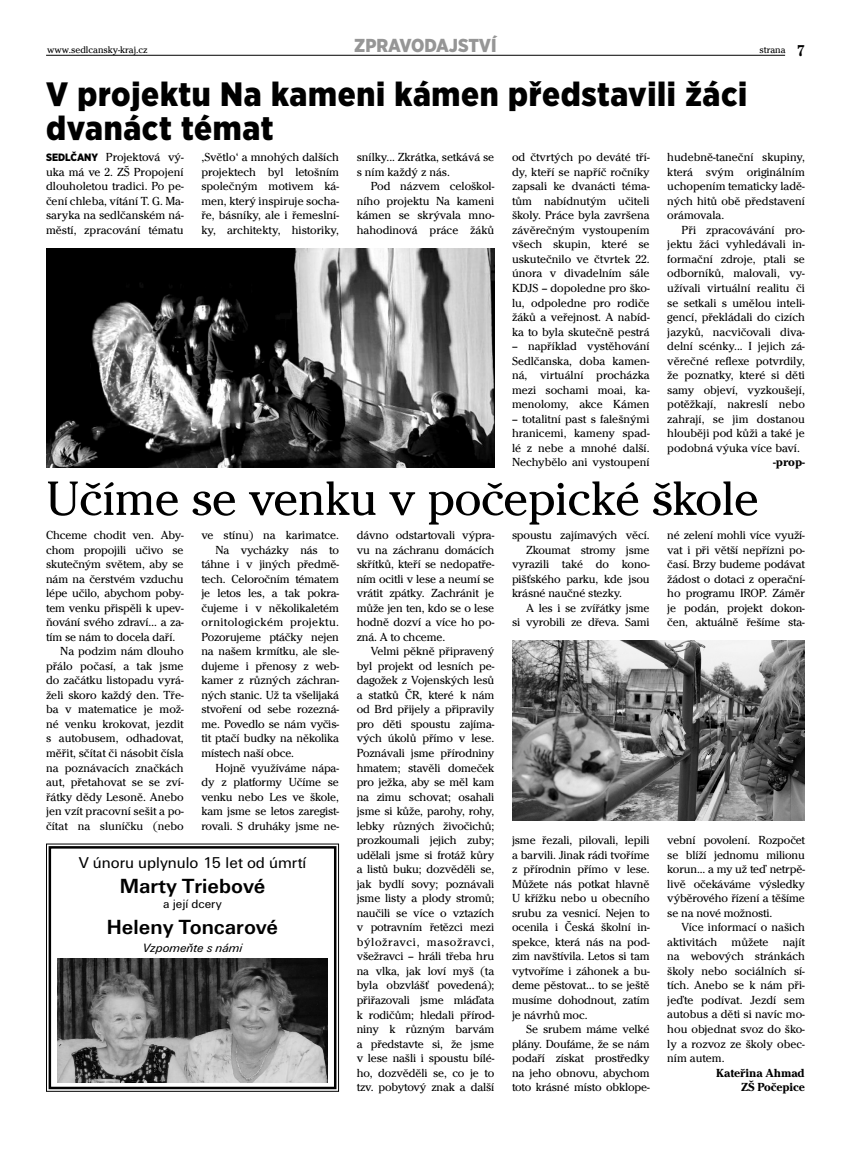
<style>
.page{position:relative;width:851px;height:1152px;background:#fff}
.page>*{position:absolute;margin:0;border:0;box-sizing:border-box;transform-origin:0 0}
.t1{font:50px "Cheltenham Itc TOT";letter-spacing:-.01em;color:#000}
.t2{font:900 condensed 33.75px/33.8px "Gotham CE";letter-spacing:.02em;color:#000}
.t3{font:700 21.25px "Unitus TEE";color:#000}
.t4{font:900 condensed 18.75px "Gotham CE";color:#969696}
.t5{font:16.25px "Unitus TEE";color:#000}
.t6{font:italic 12.5px "Unitus TEE";color:#000}
.t7{font:12.5px "Unitus TEE";color:#000}
.t8{font:12.12px/14.5px "Cheltenham Itc TOT";letter-spacing:-.01em;color:#000;text-align:justify}
.t9{font:700 12.12px/14.5px "Cheltenham Itc TOT";letter-spacing:-.01em;color:#000;text-align:right}
.t10{font:12.12px "Cheltenham Itc TOT";letter-spacing:.03em;color:#000}
.t11{font:10px "Cheltenham Itc TOT";color:#000}
.s1{font-weight:700;font-stretch:condensed;font-size:16.25px}
.s2{font-family:"Gotham CE";font-weight:900;font-stretch:condensed;font-size:10.62px}
</style>
<div class="page">
<hr style="left:46px;top:55px;width:739px;height:1px;background:#000">
<img style="left:46px;top:248px;width:448px;height:219px">
<img style="left:512px;top:640px;width:292px;height:181px">
<svg style="left:46px;top:843px;width:293px;height:249px"></svg>
<div style="left:49px;top:846px;width:287px;height:243px;border:2px solid #000"></div>
<img style="left:58px;top:958px;width:269px;height:124px">
<p class="t11" style="left:47px;top:46px;width:102px">www.sedlcansky-kraj.cz</p>
<h3 class="t4" style="left:354px;top:39px;width:144px">ZPRAVODAJSTVÍ</h3>
<p class="t11" style="left:759px;top:46px;width:47px">strana <span class="s1">7</span></p>
<h2 class="t2" style="left:46px;top:80px;width:702px">V projektu Na kameni kámen představili žáci dvanáct témat</h2>
<p class="t8" style="left:46px;top:151px;width:139px"><span class="s2">SEDLČANY</span> Projektová vý&shy;uka má ve 2. ZŠ Propojení dlouholetou tradici. Po pe&shy;čení chleba, vítání T. G. Ma&shy;saryka na sedlčanském ná&shy;městí, zpracování tématu</p>
<p class="t8" style="left:201px;top:151px;width:139px">‚Světlo‘ a mnohých dalších projektech byl letošním společným motivem ká&shy;men, který inspiruje socha&shy;ře, básníky, ale i řemeslní&shy;ky, architekty, historiky,</p>
<p class="t8" style="left:356px;top:151px;width:139px">snílky... Zkrátka, setkává se s ním každý z nás.</p>
<p class="t8" style="left:356px;top:180px;width:139px;text-indent:14px">Pod názvem celoškol&shy;ního projektu Na kameni kámen se skrývala mno&shy;hahodinová práce žáků</p>
<p class="t8" style="left:512px;top:151px;width:139px">od čtvrtých po deváté tří&shy;dy, kteří se napříč ročníky zapsali ke dvanácti téma&shy;tům nabídnutým učiteli školy. Práce byla završena závěrečným vystoupením všech skupin, které se uskutečnilo ve čtvrtek 22. února v divadelním sále KDJS – dopoledne pro ško&shy;lu, odpoledne pro rodiče žáků a veřejnost. A nabíd&shy;ka to byla skutečně pestrá</p>
<p class="t8" style="left:512px;top:340px;width:139px">– například vystěhování Sedlčanska, doba kamen&shy;ná, virtuální procházka mezi sochami moai, ka&shy;menolomy, akce Kámen</p>
<p class="t8" style="left:512px;top:412px;width:139px">– totalitní past s falešnými hranicemi, kameny spad&shy;lé z nebe a mnohé další.<br>Nechybělo ani vystoupení</p>
<p class="t8" style="left:667px;top:151px;width:139px">hudebně-taneční skupiny, která svým originálním uchopením tematicky ladě&shy;ných hitů obě představení orámovala.</p>
<p class="t8" style="left:667px;top:224px;width:139px;text-indent:14px">Při zpracovávání pro&shy;jektu žáci vyhledávali in&shy;formační zdroje, ptali se odborníků, malovali, vy&shy;užívali virtuální realitu či se setkali s umělou inteli&shy;gencí, překládali do cizích jazyků, nacvičovali diva&shy;delní scénky... I jejich zá&shy;věrečné reflexe potvrdily, že poznatky, které si děti samy objeví, vyzkoušejí, potěžkají, nakreslí nebo zahrají, se jim dostanou hlouběji pod kůži a také je podobná výuka více baví.</p>
<p class="t9" style="left:773px;top:456px;width:33px">-prop-</p>
<h1 class="t1" style="left:46px;top:480px;width:714px">Učíme se venku v počepické škole</h1>
<p class="t8" style="left:46px;top:529px;width:139px">Chceme chodit ven. Aby-</p>
<p class="t8" style="left:46px;top:543px;width:139px">chom propojili učivo se</p>
<p class="t8" style="left:46px;top:558px;width:139px">skutečným světem, aby se</p>
<p class="t8" style="left:46px;top:572px;width:139px">nám na čerstvém vzduchu</p>
<p class="t8" style="left:46px;top:587px;width:139px">lépe učilo, abychom poby-</p>
<p class="t8" style="left:46px;top:601px;width:139px">tem venku přispěli k upev-</p>
<p class="t8" style="left:46px;top:616px;width:139px">ňování svého zdraví… a za-</p>
<p class="t8" style="left:46px;top:630px;width:131px">tím se nám to docela daří.</p>
<p class="t8" style="left:60px;top:645px;width:125px">Na podzim nám dlouho</p>
<p class="t8" style="left:46px;top:659px;width:139px">přálo počasí, a tak jsme</p>
<p class="t8" style="left:46px;top:674px;width:139px">do začátku listopadu vyrá-</p>
<p class="t8" style="left:46px;top:688px;width:139px">želi skoro každý den. Tře-</p>
<p class="t8" style="left:46px;top:703px;width:139px">ba v matematice je mož-</p>
<p class="t8" style="left:46px;top:717px;width:139px">né venku krokovat, jezdit</p>
<p class="t8" style="left:46px;top:732px;width:139px">s autobusem, odhadovat,</p>
<p class="t8" style="left:46px;top:747px;width:139px">měřit, sčítat či násobit čísla</p>
<p class="t8" style="left:46px;top:761px;width:139px">na poznávacích značkách</p>
<p class="t8" style="left:46px;top:776px;width:139px">aut, přetahovat se se zví-</p>
<p class="t8" style="left:46px;top:790px;width:139px">řátky dědy Lesoně. Anebo</p>
<p class="t8" style="left:46px;top:805px;width:139px">jen vzít pracovní sešit a po-</p>
<p class="t8" style="left:46px;top:819px;width:139px">čítat na sluníčku (nebo</p>
<p class="t8" style="left:201px;top:529px;width:139px">ve stínu) na karimatce.</p>
<p class="t8" style="left:215px;top:543px;width:125px">Na vycházky nás to</p>
<p class="t8" style="left:201px;top:558px;width:139px">táhne i v jiných předmě-</p>
<p class="t8" style="left:201px;top:572px;width:139px">tech. Celoročním tématem</p>
<p class="t8" style="left:201px;top:587px;width:139px">je letos les, a tak pokra-</p>
<p class="t8" style="left:201px;top:601px;width:139px">čujeme i v několikaletém</p>
<p class="t10" style="left:201px;top:618px;width:139px">ornitologickém projektu.</p>
<p class="t8" style="left:201px;top:630px;width:139px">Pozorujeme ptáčky nejen</p>
<p class="t8" style="left:201px;top:645px;width:139px">na našem krmítku, ale sle-</p>
<p class="t8" style="left:201px;top:659px;width:139px">dujeme i přenosy z web-</p>
<p class="t8" style="left:201px;top:674px;width:139px">kamer z různých záchran-</p>
<p class="t8" style="left:201px;top:688px;width:139px">ných stanic. Už ta všelijaká</p>
<p class="t8" style="left:201px;top:703px;width:139px">stvoření od sebe rozezná-</p>
<p class="t8" style="left:201px;top:717px;width:139px">me. Povedlo se nám vyčis-</p>
<p class="t8" style="left:201px;top:732px;width:139px">tit ptačí budky na několika</p>
<p class="t8" style="left:201px;top:747px;width:94px">místech naší obce.</p>
<p class="t8" style="left:215px;top:761px;width:125px">Hojně využíváme nápa-</p>
<p class="t8" style="left:201px;top:776px;width:139px">dy z platformy Učíme se</p>
<p class="t8" style="left:201px;top:790px;width:139px">venku nebo Les ve škole,</p>
<p class="t8" style="left:201px;top:805px;width:139px">kam jsme se letos zaregist-</p>
<p class="t8" style="left:201px;top:819px;width:139px">rovali. S druháky jsme ne-</p>
<h3 class="t5" style="left:79px;top:856px;width:229px">V únoru uplynulo 15 let od úmrtí</h3>
<h3 class="t3" style="left:120px;top:878px;width:147px">Marty Triebové</h3>
<p class="t7" style="left:163px;top:899px;width:60px">a její dcery</p>
<h3 class="t3" style="left:107px;top:919px;width:173px">Heleny Toncarové</h3>
<p class="t6" style="left:143px;top:943px;width:101px">Vzpomeňte s námi</p>
<p class="t8" style="left:356px;top:529px;width:139px">dávno odstartovali výpra&shy;vu na záchranu domácích skřítků, kteří se nedopatře&shy;ním ocitli v lese a neumí se vrátit zpátky. Zachránit je může jen ten, kdo se o lese hodně dozví a více ho po&shy;zná. A to chceme.</p>
<p class="t8" style="left:356px;top:645px;width:139px;text-indent:14px">Velmi pěkně připravený byl projekt od lesních pe&shy;dagožek z Vojenských lesů a statků ČR, které k nám od Brd přijely a připravily pro děti spoustu zajíma&shy;vých úkolů přímo v lese.<br>Poznávali jsme přírodniny hmatem; stavěli domeček pro ježka, aby se měl kam na zimu schovat; osahali jsme si kůže, parohy, rohy, lebky různých živočichů; prozkoumali jejich zuby; udělali jsme si frotáž kůry a listů buku; dozvěděli se, jak bydlí sovy; poznávali jsme listy a plody stromů; naučili se více o vztazích v potravním řetězci mezi býložravci, masožravci, všežravci – hráli třeba hru na vlka, jak loví myš (ta byla obzvlášť povedená); přiřazovali jsme mláďata k rodičům; hledali přírod&shy;niny k různým barvám a představte si, že jsme v lese našli i spoustu bílé&shy;ho, dozvěděli se, co je to tzv. pobytový znak a další</p>
<p class="t8" style="left:512px;top:529px;width:139px">spoustu zajímavých věcí.</p>
<p class="t8" style="left:526px;top:543px;width:125px">Zkoumat stromy jsme</p>
<p class="t8" style="left:512px;top:558px;width:139px">vyrazili také do kono-</p>
<p class="t8" style="left:512px;top:572px;width:139px">pišťského parku, kde jsou</p>
<p class="t8" style="left:512px;top:587px;width:111px">krásné naučné stezky.</p>
<p class="t8" style="left:526px;top:601px;width:125px">A les i se zvířátky jsme</p>
<p class="t8" style="left:512px;top:616px;width:139px">si vyrobili ze dřeva. Sami</p>
<p class="t8" style="left:512px;top:834px;width:139px">jsme řezali, pilovali, lepili a barvili. Jinak rádi tvoříme z přírodnin přímo v lese.<br>Můžete nás potkat hlavně U křížku nebo u obecního srubu za vesnicí. Nejen to ocenila i Česká školní in&shy;spekce, která nás na pod&shy;zim navštívila. Letos si tam vytvoříme i záhonek a bu&shy;deme pěstovat… to se ještě musíme dohodnout, zatím je návrhů moc.</p>
<p class="t8" style="left:512px;top:1022px;width:139px;text-indent:14px">Se srubem máme velké plány. Doufáme, že se nám podaří získat prostředky na jeho obnovu, abychom toto krásné místo obklope-</p>
<p class="t8" style="left:667px;top:529px;width:139px">né zelení mohli více využí&shy;vat i při větší nepřízni po&shy;časí. Brzy budeme podávat žádost o dotaci z operační&shy;ho programu IROP. Záměr je podán, projekt dokon&shy;čen, aktuálně řešíme sta-</p>
<p class="t8" style="left:667px;top:834px;width:139px">vební povolení. Rozpočet se blíží jednomu milionu korun... a my už teď netrpě&shy;livě očekáváme výsledky výběrového řízení a těšíme se na nové možnosti.</p>
<p class="t8" style="left:667px;top:921px;width:139px;text-indent:14px">Více informací o našich aktivitách můžete najít na webových stránkách školy nebo sociálních sí&shy;tích. Anebo se k nám při&shy;jeďte podívat. Jezdí sem autobus a děti si navíc mo&shy;hou objednat svoz do ško&shy;ly a rozvoz ze školy obec&shy;ním autem.</p>
<p class="t9" style="left:716px;top:1066px;width:90px">Kateřina Ahmad<br>ZŠ Počepice</p>
</div>
